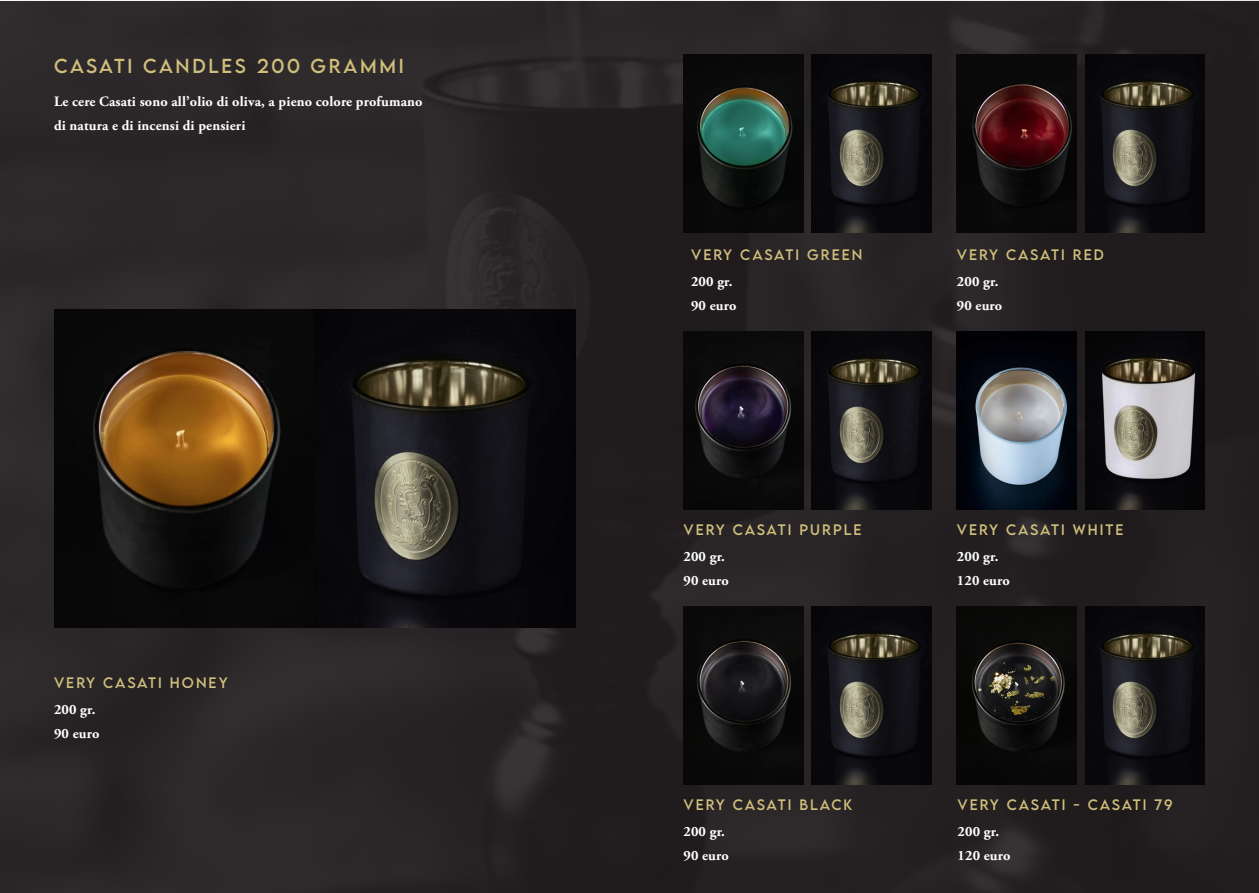
<style>
.page{position:relative;width:1259px;height:893px;background:#fff}
.page>*{position:absolute;margin:0;border:0;box-sizing:border-box;transform-origin:0 0}
.t1{font:18px "LEMONMILK";letter-spacing:.15em;color:#d0bf7c}
.t2{font:700 14.25px "Adobe Garamond Pro";letter-spacing:.01em;color:#fff}
.t3{font:13.5px "LEMONMILK";letter-spacing:.15em;color:#d0bf7c}
</style>
<div class="page">
<div style="left:0;top:1px;width:1258px;height:891px;background:#282425"></div>
<img style="left:683px;top:54px;width:120px;height:179px">
<img style="left:812px;top:54px;width:119px;height:179px">
<img style="left:683px;top:606px;width:120px;height:179px">
<img style="left:812px;top:606px;width:119px;height:179px">
<img style="left:54px;top:310px;width:261px;height:317px">
<svg style="left:315px;top:310px;width:260px;height:317px;fill:#0c0b0e"></svg>
<img style="left:683px;top:331px;width:120px;height:179px">
<img style="left:812px;top:331px;width:119px;height:179px">
<img style="left:957px;top:54px;width:119px;height:179px">
<img style="left:1085px;top:54px;width:120px;height:179px">
<img style="left:957px;top:331px;width:119px;height:179px">
<img style="left:1085px;top:331px;width:120px;height:179px">
<img style="left:957px;top:606px;width:119px;height:179px">
<img style="left:1085px;top:606px;width:120px;height:179px">
<p class="t1" style="left:54px;top:55px;width:292px">CASATI CANDLES 200 GRAMM</p>
<p class="t1" style="left:399px;top:55px;width:6px">I</p>
<p class="t2" style="left:54px;top:93px;width:370px">Le cere Casati sono all’olio di oliva, a pieno colore profumano</p>
<p class="t2" style="left:54px;top:117px;width:193px">di natura e di incensi di pensieri</p>
<p class="t3" style="left:54px;top:674px;width:175px">VERY CASATI HONEY</p>
<p class="t2" style="left:54px;top:701px;width:43px">200 gr.</p>
<p class="t2" style="left:54px;top:725px;width:47px">90 euro</p>
<p class="t3" style="left:691px;top:246px;width:173px">VERY CASATI GREEN</p>
<p class="t2" style="left:691px;top:273px;width:43px">200 gr.</p>
<p class="t2" style="left:691px;top:297px;width:47px">90 euro</p>
<p class="t3" style="left:957px;top:246px;width:149px">VERY CASATI RED</p>
<p class="t2" style="left:957px;top:273px;width:43px">200 gr.</p>
<p class="t2" style="left:957px;top:297px;width:47px">90 euro</p>
<p class="t3" style="left:683px;top:521px;width:179px">VERY CASATI PURPLE</p>
<p class="t3" style="left:957px;top:521px;width:168px">VERY CASATI WHITE</p>
<p class="t2" style="left:683px;top:548px;width:43px">200 gr.</p>
<p class="t2" style="left:683px;top:572px;width:47px">90 euro</p>
<p class="t2" style="left:957px;top:548px;width:43px">200 gr.</p>
<p class="t2" style="left:957px;top:572px;width:54px">120 euro</p>
<p class="t3" style="left:683px;top:796px;width:170px">VERY CASATI BLACK</p>
<p class="t3" style="left:957px;top:796px;width:217px">VERY CASATI - CASATI 79</p>
<p class="t2" style="left:683px;top:823px;width:43px">200 gr.</p>
<p class="t2" style="left:683px;top:847px;width:47px">90 euro</p>
<p class="t2" style="left:957px;top:823px;width:43px">200 gr.</p>
<p class="t2" style="left:957px;top:847px;width:54px">120 euro</p>
</div>
